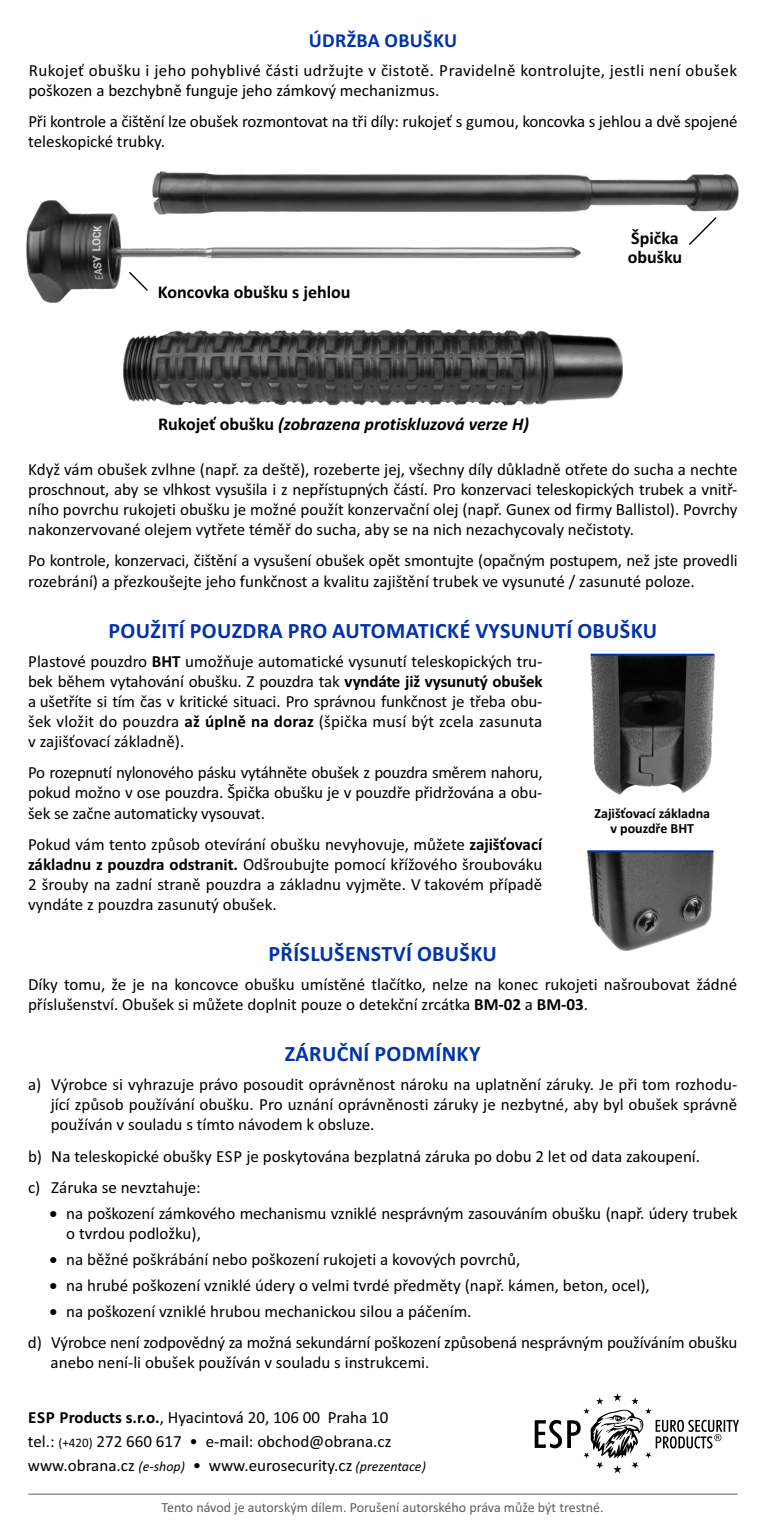
<style>
.page{position:relative;width:766px;height:1531px;background:#fff}
.page>*{position:absolute;margin:0;border:0;box-sizing:border-box;transform-origin:0 0}
.t1{font:700 22px "Calibri";letter-spacing:.015em;color:#0033ab}
.t2{font:700 20px "Calibri";letter-spacing:.015em;color:#0033ab}
.t3{font:italic 700 18px "Calibri";color:#000}
.t4{font:700 18px/19.6px "Calibri";color:#000}
.t5{font:17px/20.2px "Calibri";color:#000}
.t6{font:14px "Calibri";color:#5c5e5d}
.t7{font:700 14px/15.2px "Calibri";color:#000;text-align:center}
.s1{font-style:normal}
.s2{font-weight:700}
.s3{font-size:14px}
.s4{font-size:13px}
.s5{font-style:italic;font-size:14px}
</style>
<div class="page">
<img style="left:587px;top:851px;width:128px;height:99px">
<img style="left:590px;top:655px;width:126px;height:139px">
<img style="left:27px;top:201px;width:553px;height:101px">
<img style="left:123px;top:329px;width:499px;height:76px">
<img style="left:152px;top:171px;width:586px;height:43px">
<hr style="left:587px;top:850px;width:126px;height:2px;background:#0033ab">
<hr style="left:590px;top:654px;width:123px;height:2px;background:#0033ab">
<hr style="left:28px;top:1493px;width:709px;height:1px;background:#5c5e5d">
<svg style="left:534px;top:1393px;width:204px;height:80px"></svg>
<svg style="left:689px;top:217px;width:28px;height:28px"></svg>
<svg style="left:127px;top:270px;width:22px;height:22px"></svg>
<p class="t2" style="left:309px;top:32px;width:150px">ÚDRŽBA OBUŠKU</p>
<p class="t5" style="left:28px;top:61px;width:710px">Rukojeť obušku i jeho pohyblivé části udržujte v čistotě. Pravidelně kontrolujte, jestli není obušek poškozen a bezchybně funguje jeho zámkový mechanizmus.</p>
<p class="t5" style="left:28px;top:113px;width:710px">Při kontrole a čištění lze obušek rozmontovat na tři díly: rukojeť s gumou, koncovka s jehlou a dvě spojené teleskopické trubky.</p>
<p class="t4" style="left:158px;top:284px;width:194px">Koncovka obušku s jehlou</p>
<p class="t3" style="left:158px;top:417px;width:372px"><span class="s1">Rukojeť obušku</span> (zobrazena protiskluzová verze H)</p>
<p class="t4" style="left:627px;top:229px;width:56px">Špička obušku</p>
<p class="t5" style="left:28px;top:461px;width:710px;text-align:justify">Když vám obušek zvlhne (např. za deště), rozeberte jej, všechny díly důkladně otřete do sucha a nechte proschnout, aby se vlhkost vysušila i z nepřístupných částí. Pro konzervaci teleskopických trubek a vnitř&shy;ního povrchu rukojeti obušku je možné použít konzervační olej (např. Gunex od firmy Ballistol). Povrchy nakonzervované olejem vytřete téměř do sucha, aby se na nich nezachycovaly nečistoty.</p>
<p class="t5" style="left:28px;top:552px;width:710px">Po kontrole, konzervaci, čištění a vysušení obušek opět smontujte (opačným postupem, než jste provedli rozebrání) a přezkoušejte jeho funkčnost a kvalitu zajištění trubek ve vysunuté / zasunuté poloze.</p>
<p class="t1" style="left:108px;top:621px;width:550px">POUŽITÍ POUZDRA PRO AUTOMATICKÉ VYSUNUTÍ OBUŠKU</p>
<p class="t5" style="left:28px;top:652px;width:516px;text-align:justify">Plastové pouzdro <span class="s2">BHT</span> umožňuje automatické vysunutí teleskopických tru&shy;bek během vytahování obušku. Z pouzdra tak <span class="s2">vyndáte již vysunutý obušek </span>a ušetříte si tím čas v kritické situaci. Pro správnou funkčnost je třeba obu&shy;šek vložit do pouzdra <span class="s2">až úplně na doraz</span> (špička musí být zcela zasunuta v zajišťovací základně).</p>
<p class="t5" style="left:28px;top:764px;width:516px;text-align:justify">Po rozepnutí nylonového pásku vytáhněte obušek z pouzdra směrem nahoru, pokud možno v ose pouzdra. Špička obušku je v pouzdře přidržována a obu&shy;šek se začne automaticky vysouvat.</p>
<p class="t5" style="left:28px;top:835px;width:515px;text-align:justify">Pokud vám tento způsob otevírání obušku nevyhovuje, můžete <span class="s2">zajišťovací základnu z pouzdra odstranit.</span> Odšroubujte pomocí křížového šroubováku 2 šrouby na zadní straně pouzdra a základnu vyjměte. V takovém případě vyndáte z pouzdra zasunutý obušek.</p>
<p class="t1" style="left:268px;top:944px;width:230px">PŘÍSLUŠENSTVÍ OBUŠKU</p>
<p class="t5" style="left:28px;top:975px;width:710px">Díky tomu, že je na koncovce obušku umístěné tlačítko, nelze na konec rukojeti našroubovat žádné příslušenství. Obušek si můžete doplnit pouze o detekční zrcátka <span class="s2">BM-02</span> a <span class="s2">BM-03</span>.</p>
<p class="t1" style="left:285px;top:1044px;width:197px">ZÁRUČNÍ PODMÍNKY</p>
<p class="t5" style="left:51px;top:1076px;width:687px;text-align:justify;text-indent:-23px">a) Výrobce si vyhrazuje právo posoudit oprávněnost nároku na uplatnění záruky. Je při tom rozhodu&shy;jící způsob používání obušku. Pro uznání oprávněnosti záruky je nezbytné, aby byl obušek správně používán v souladu s tímto návodem k obsluze.</p>
<p class="t5" style="left:28px;top:1141px;width:673px;line-height:31.2px">b) Na teleskopické obušky ESP je poskytována bezplatná záruka po dobu 2 let od data zakoupení. c) Záruka se nevztahuje:</p>
<p class="t5" style="left:66px;top:1204px;width:672px;text-indent:-17px"><span class="s3">●</span> na poškození zámkového mechanismu vzniklé nesprávným zasouváním obušku (např. údery trubek o tvrdou podložku),</p>
<p class="t5" style="left:49px;top:1250px;width:472px"><span class="s3">●</span> na běžné poškrábání nebo poškození rukojeti a kovových povrchů,</p>
<p class="t5" style="left:49px;top:1276px;width:601px"><span class="s3">●</span> na hrubé poškození vzniklé údery o velmi tvrdé předměty (např. kámen, beton, ocel),</p>
<p class="t5" style="left:28px;top:1296px;width:710px;line-height:31.2px;text-indent:21px"><span class="s3">●</span> na poškození vzniklé hrubou mechanickou silou a páčením.<br>d) Výrobce není zodpovědný za možná sekundární poškození způsobená nesprávným používáním obušku</p>
<p class="t5" style="left:51px;top:1353px;width:380px">anebo není-li obušek používán v souladu s instrukcemi.</p>
<p class="t7" style="left:594px;top:807px;width:117px">Zajišťovací základna v pouzdře BHT</p>
<p class="t5" style="left:28px;top:1406px;width:399px;line-height:23.8px"><span class="s2">ESP Products s.r.o.</span>, Hyacintová 20, 106 00 Praha 10<br>tel.: <span class="s4">(+420)</span> 272 660 617 • e-mail: obchod@obrana.cz www.obrana.cz <span class="s5">(e-shop)</span> • www.eurosecurity.cz <span class="s5">(prezentace)</span></p>
<p class="t6" style="left:161px;top:1501px;width:443px">Tento návod je autorským dílem. Porušení autorského práva může být trestné.</p>
</div>
